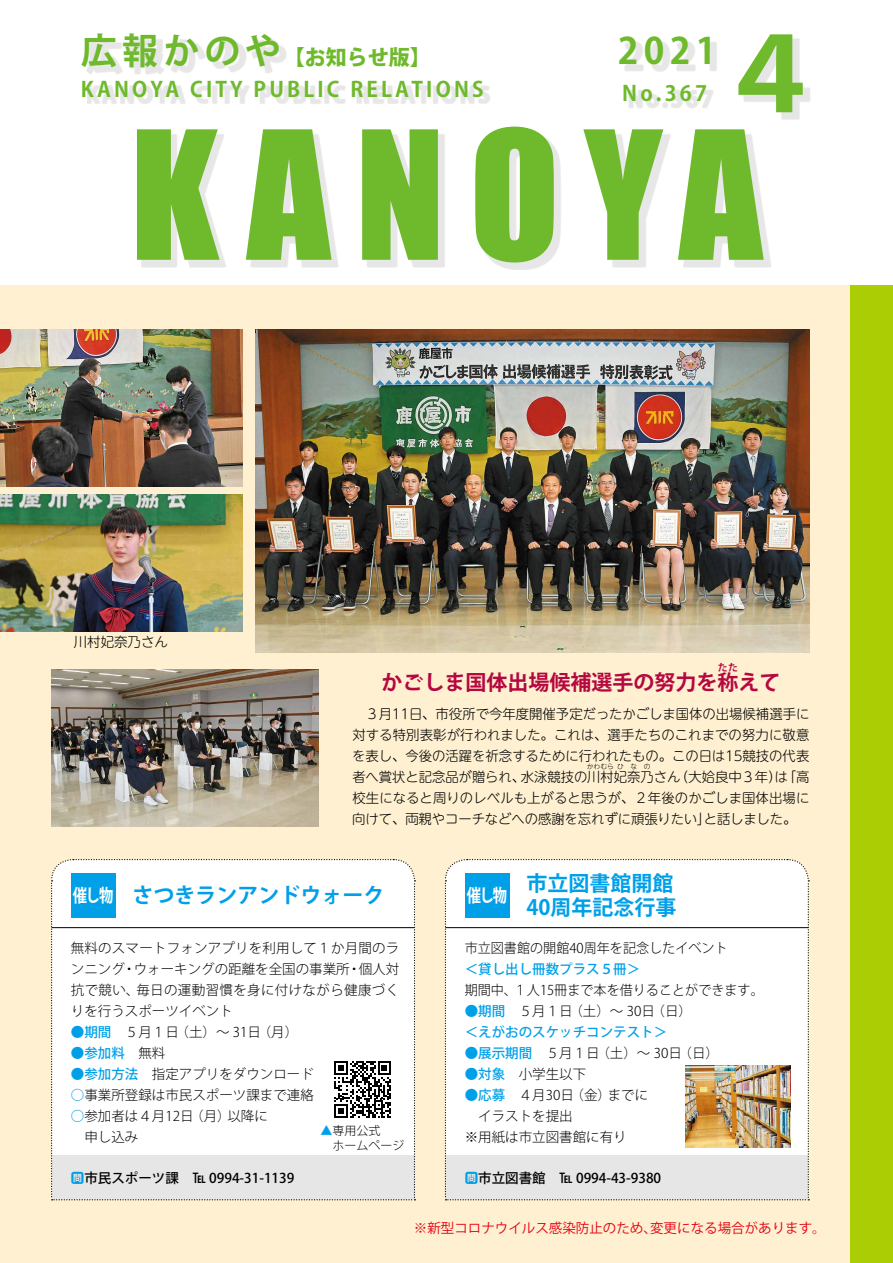
<style>
.page{position:relative;width:893px;height:1263px;background:#fff}
.page>*{position:absolute;margin:0;border:0;box-sizing:border-box;transform-origin:0 0}
.t1{font:165px "Impact";letter-spacing:.15em;color:#6fba2c}
.t2{font:700 102px "Koz Go Pro";color:#6fba2c}
.t3{font:700 36px "Koz Go Pro";letter-spacing:.15em;color:#6fba2c}
.t4{font:700 21px "Koz Go Pro";letter-spacing:.15em;color:#6fba2c}
.t5{font:700 21px/24px "Koz Go Pro";color:#00a0e9}
.t6{font:700 21px "Koz Go Pro";color:#b50740}
.t7{font:800 21px "Koz Go Pro";color:#6fba2c}
.t8{font:700 18px "Koz Go Pro";letter-spacing:-.095em;color:#fff;scale:.8 1}
.t9{font:300 13.5px/21px "Koz Go Pro";color:#000}
.t10{font:300 13.5px/21px "UD Shin M Go Pr 6";letter-spacing:-.005em;color:#000;text-align:justify}
.t11{font:500 13.5px/21px "Koz Go Pro";color:#00a0e9}
.t12{font:500 13.5px "Koz Go Pro";color:#000}
.t13{font:13.5px "Koz Go Pro";color:#e60012}
.t14{font:300 12px/15px "Koz Go Pro";color:#000}
.t15{font:700 9.75px "Koz Go Pro";color:#b50740}
.t16{font:300 6.75px "UD Shin M Go Pr 6";color:#000}
.s1{font-weight:500;color:#00a0e9}
.s2{font-weight:300;color:#000}
.s3{color:#00a0e9}
</style>
<div class="page">
<div style="left:0;top:286px;width:893px;height:977px;background:#fef0d0"></div>
<div style="left:850px;top:286px;width:43px;height:977px;background:#abcd03"></div>
<svg style="left:444px;top:859px;width:365px;height:341px"></svg>
<hr style="left:445px;top:927px;width:363px;height:1px;background:#000">
<img style="left:686px;top:1066px;width:104px;height:82px">
<div style="left:141px;top:131px;width:631px;height:139px;background:#000;opacity:.1"></div>
<div style="left:628px;top:89px;width:86px;height:20px;background:#000;opacity:.1"></div>
<div style="left:85px;top:37px;width:202px;height:38px;background:#000;opacity:.1"></div>
<div style="left:743px;top:38px;width:68px;height:82px;background:#000;opacity:.1"></div>
<div style="left:624px;top:41px;width:93px;height:31px;background:#000;opacity:.1"></div>
<div style="left:87px;top:85px;width:404px;height:20px;background:#000;opacity:.1"></div>
<img style="left:256px;top:330px;width:553px;height:322px">
<img style="left:51px;top:669px;width:268px;height:158px">
<img style="left:0;top:330px;width:242px;height:157px">
<img style="left:0;top:495px;width:242px;height:136px">
<div style="left:465px;top:873px;width:44px;height:45px;background:#00a0e9"></div>
<svg style="left:51px;top:859px;width:365px;height:341px"></svg>
<h3 class="t3" style="left:81px;top:27px;width:202px">広報かのや</h3>
<h3 class="t4" style="left:81px;top:76px;width:404px">KANOYA CITY PUBLIC RELATIONS</h3>
<h3 class="t7" style="left:284px;top:44px;width:148px">【お知らせ版】</h3>
<h3 class="t3" style="left:618px;top:28px;width:100px">2021</h3>
<h2 class="t2" style="left:719px;top:9px;width:103px">４</h2>
<h3 class="t4" style="left:622px;top:80px;width:86px">No.367</h3>
<h1 class="t1" style="left:130px;top:67px;width:634px">KANOYA</h1>
<p class="t10" style="left:74px;top:631px;width:96px">川村妃奈乃さん</p>
<p class="t15" style="left:718px;top:661px;width:22px">たた</p>
<h3 class="t6" style="left:381px;top:669px;width:400px">かごしま国体出場候補選手の努力を称えて</h3>
<p class="t10" style="left:352px;top:702px;width:459px">　３月11日、市役所で今年度開催予定だったかごしま国体の出場候補選手に対する特別表彰が行われました。これは、選手たちのこれまでの努力に敬意を表し、今後の活躍を祈念するために行われたもの。この日は15競技の代表者へ賞状と記念品が贈られ、水泳競技の川村妃奈乃さん（大姶良中３年）は「高</p>
<p class="t16" style="left:587px;top:761px;width:28px">かわむら</p>
<p class="t16" style="left:617px;top:761px;width:35px">ひなの</p>
<p class="t10" style="left:352px;top:786px;width:459px">校生になると周りのレベルも上がると思うが、２年後のかごしま国体出場に向けて、両親やコーチなどへの感謝を忘れずに頑張りたい」と話しました。</p>
<h3 class="t5" style="left:133px;top:885px;width:253px">さつきランアンドウォーク</h3>
<h3 class="t8" style="left:73px;top:884px;width:52px">催し物</h3>
<h3 class="t8" style="left:467px;top:884px;width:52px">催し物</h3>
<h3 class="t5" style="left:526px;top:873px;width:152px">市立図書館開館<br>40周年記念行事</h3>
<p class="t9" style="left:71px;top:937px;width:330px;text-align:justify">無料のスマートフォンアプリを利用して１か月間のランニング・ウォーキングの距離を全国の事業所・個人対抗で競い、毎日の運動習慣を身に付けながら健康づくりを行うスポーツイベント</p>
<p class="t9" style="left:71px;top:1021px;width:229px"><span class="s1">●期間</span> ５月１日（土）～ 31日（月）</p>
<p class="t11" style="left:71px;top:1043px;width:96px">●参加料 <span class="s2">無料</span></p>
<p class="t9" style="left:71px;top:1063px;width:245px"><span class="s1">●参加方法</span> 指定アプリをダウンロード</p>
<p class="t9" style="left:71px;top:1084px;width:245px"><span class="s1">○</span>事業所登録は市民スポーツ課まで連絡</p>
<p class="t9" style="left:71px;top:1105px;width:198px"><span class="s1">○</span>参加者は４月12日（月）以降に　申し込み</p>
<p class="t14" style="left:320px;top:1123px;width:86px"><span class="s1">▲</span>専用公式<br>　ホームページ</p>
<p class="t12" style="left:71px;top:1169px;width:225px"><span class="s3">問</span>市民スポーツ課　℡ 0994-31-1139</p>
<p class="t9" style="left:465px;top:937px;width:265px">市立図書館の開館40周年を記念したイベント</p>
<p class="t11" style="left:465px;top:959px;width:177px">＜貸し出し冊数プラス５冊＞</p>
<p class="t9" style="left:465px;top:979px;width:301px">期間中、１人15冊まで本を借りることができます。</p>
<p class="t11" style="left:465px;top:1001px;width:229px">●期間 <span class="s2">５月１日（土）～ 30日（日）</span>＜えがおのスケッチコンテスト＞　</p>
<p class="t9" style="left:465px;top:1042px;width:256px"><span class="s1">●展示期間</span> ５月１日（土）～ 30日（日）</p>
<p class="t9" style="left:465px;top:1063px;width:123px"><span class="s1">●対象　</span>小学生以下</p>
<p class="t9" style="left:465px;top:1084px;width:185px"><span class="s1">●応募</span> ４月30日（金）までに　イラストを提出<br>※用紙は市立図書館に有り</p>
<p class="t12" style="left:465px;top:1169px;width:198px"><span class="s3">問</span>市立図書館　℡ 0994-43-9380</p>
<p class="t13" style="left:414px;top:1219px;width:413px">※新型コロナウイルス感染防止のため、変更になる場合があります。</p>
</div>
